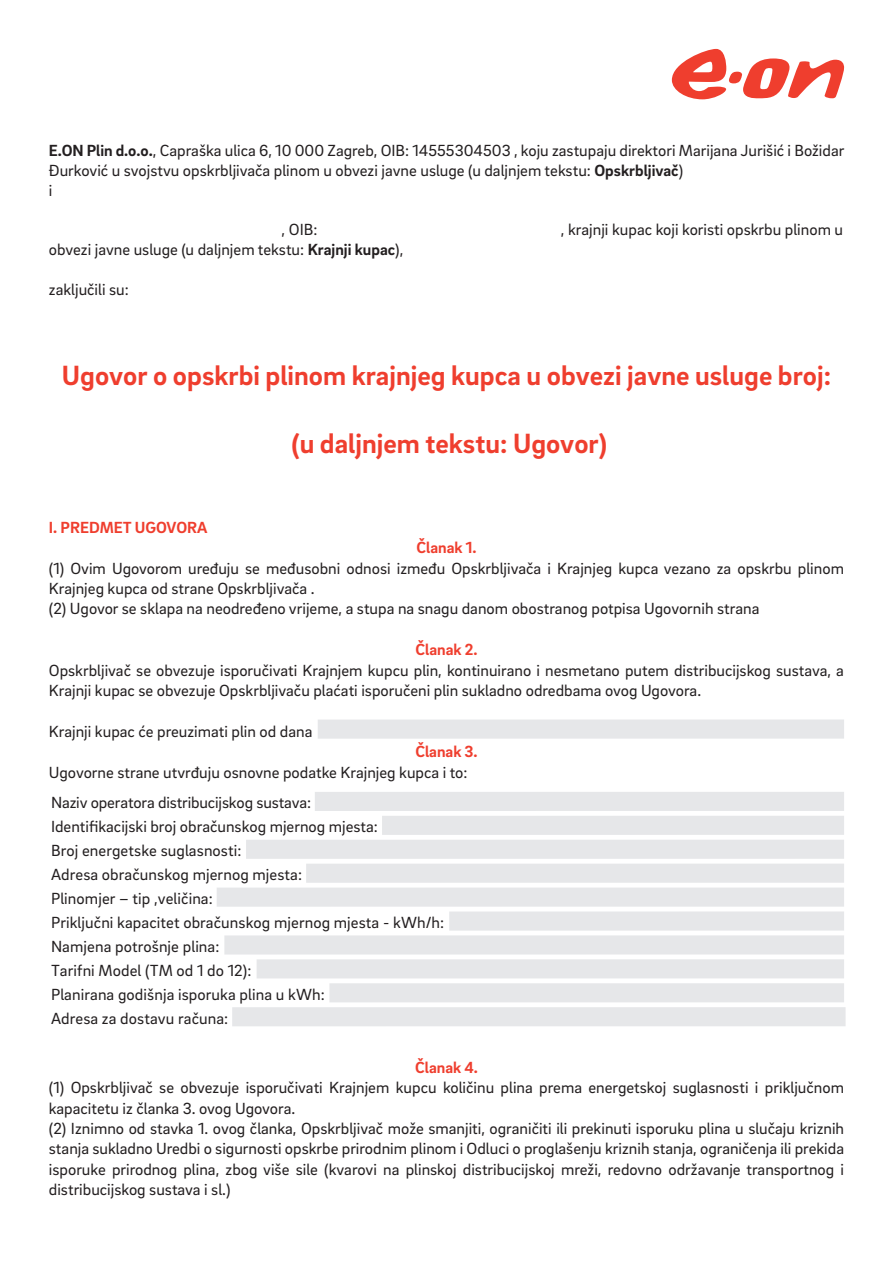
<style>
.page{position:relative;width:893px;height:1263px;background:#fff}
.page>*{position:absolute;margin:0;border:0;box-sizing:border-box;transform-origin:0 0}
.t1{font:700 28.5px "EON Brix Sans";color:#ef3e2e}
.t2{font:16.5px/24px "EON Brix Sans";color:#231f20}
.t3{font:700 16.5px "EON Brix Sans";color:#ef3e2e}
.s1{font-weight:700}
</style>
<div class="page">
<svg style="left:672px;top:49px;width:172px;height:50px"></svg>
<div style="left:449px;top:911px;width:395px;height:19px;background:#e6e7e9"></div>
<div style="left:224px;top:935px;width:620px;height:19px;background:#e6e7e9"></div>
<div style="left:257px;top:959px;width:587px;height:19px;background:#e6e7e9"></div>
<div style="left:329px;top:983px;width:515px;height:19px;background:#e6e7e9"></div>
<div style="left:232px;top:1007px;width:614px;height:19px;background:#e6e7e9"></div>
<div style="left:382px;top:816px;width:462px;height:19px;background:#e6e7e9"></div>
<div style="left:315px;top:792px;width:529px;height:19px;background:#e6e7e9"></div>
<div style="left:318px;top:719px;width:526px;height:20px;background:#e6e7e9"></div>
<div style="left:246px;top:840px;width:598px;height:19px;background:#e6e7e9"></div>
<div style="left:306px;top:864px;width:538px;height:19px;background:#e6e7e9"></div>
<div style="left:217px;top:887px;width:627px;height:20px;background:#e6e7e9"></div>
<p class="t2" style="left:49px;top:140px;width:797px;line-height:19.8px"><span class="s1">E.ON Plin d.o.o.</span>, Capraška ulica 6, 10 000 Zagreb, OIB: 14555304503 , koju zastupaju direktori Marijana Jurišić i Božidar<br>Đurković u svojstvu opskrbljivača plinom u obvezi javne usluge (u daljnjem tekstu: <span class="s1">Opskrbljivač</span>)<br>i</p>
<p class="t2" style="left:282px;top:217px;width:37px">, OIB:</p>
<p class="t2" style="left:561px;top:217px;width:284px">, krajnji kupac koji koristi opskrbu plinom u</p>
<p class="t2" style="left:49px;top:237px;width:356px">obvezi javne usluge (u daljnjem tekstu: <span class="s1">Krajnji kupac</span>),</p>
<p class="t2" style="left:49px;top:276px;width:81px">zaključili su:</p>
<h1 class="t1" style="left:62px;top:356px;width:771px">Ugovor o opskrbi plinom krajnjeg kupca u obvezi javne usluge broj:</h1>
<p class="t3" style="left:49px;top:516px;width:160px">I. PREDMET UGOVORA</p>
<h1 class="t1" style="left:291px;top:425px;width:317px">(u daljnjem tekstu: Ugovor)</h1>
<p class="t3" style="left:416px;top:537px;width:61px">Članak 1.</p>
<p class="t2" style="left:49px;top:557px;width:797px;line-height:20.4px">(1) Ovim Ugovorom uređuju se međusobni odnosi između Opskrbljivača i Krajnjeg kupca vezano za opskrbu plinom<br>Krajnjeg kupca od strane Opskrbljivača .<br>(2) Ugovor se sklapa na neodređeno vrijeme, a stupa na snagu danom obostranog potpisa Ugovornih strana</p>
<p class="t3" style="left:415px;top:639px;width:63px">Članak 2.</p>
<p class="t2" style="left:49px;top:659px;width:797px;line-height:20.4px">Opskrbljivač se obvezuje isporučivati Krajnjem kupcu plin, kontinuirano i nesmetano putem distribucijskog sustava, a<br>Krajnji kupac se obvezuje Opskrbljivaču plaćati isporučeni plin sukladno odredbama ovog Ugovora.</p>
<p class="t2" style="left:49px;top:718px;width:265px">Krajnji kupac će preuzimati plin od dana</p>
<p class="t3" style="left:415px;top:741px;width:64px">Članak 3.</p>
<p class="t2" style="left:49px;top:759px;width:420px">Ugovorne strane utvrđuju osnovne podatke Krajnjeg kupca i to:</p>
<p class="t2" style="left:51px;top:790px;width:395px">Naziv operatora distribucijskog sustava:<br>Identifikacijski broj obračunskog mjernog mjesta:<br>Broj energetske suglasnosti:<br>Adresa obračunskog mjernog mjesta:<br>Plinomjer – tip ,veličina:<br>Priključni kapacitet obračunskog mjernog mjesta - kWh/h:<br>Namjena potrošnje plina:<br>Tarifni Model (TM od 1 do 12):<br>Planirana godišnja isporuka plina u kWh:<br>Adresa za dostavu računa:</p>
<p class="t3" style="left:415px;top:1056px;width:64px">Članak 4.</p>
<p class="t2" style="left:49px;top:1077px;width:797px;line-height:20.4px">(1) Opskrbljivač se obvezuje isporučivati Krajnjem kupcu količinu plina prema energetskoj suglasnosti i priključnom kapacitetu iz članka 3. ovog Ugovora.<br>(2) Iznimno od stavka 1. ovog članka, Opskrbljivač može smanjiti, ograničiti ili prekinuti isporuku plina u slučaju kriznih stanja sukladno Uredbi o sigurnosti opskrbe prirodnim plinom i Odluci o proglašenju kriznih stanja, ograničenja ili prekida isporuke prirodnog plina, zbog više sile (kvarovi na plinskoj distribucijskoj mreži, redovno održavanje transportnog i distribucijskog sustava i sl.)</p>
</div>
